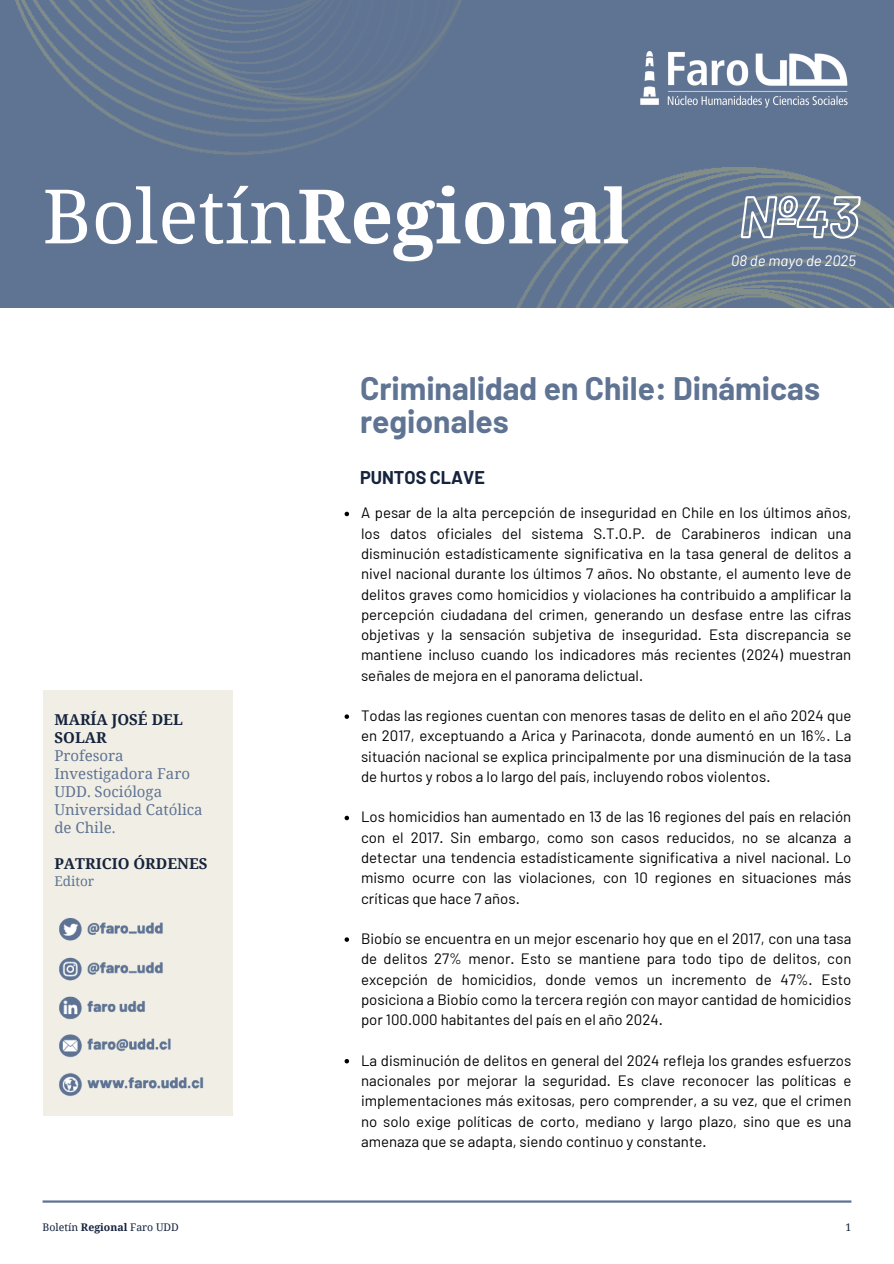
<style>
.page{position:relative;width:894px;height:1264px;background:#fff}
.page>*{position:absolute;margin:0;border:0;box-sizing:border-box;transform-origin:0 0}
.t1{font:700 75px "Noto Serif";color:#fff}
.t2{font:700 31.8px/33.5px "Barlow";color:#5f7393}
.t3{font:700 18px "Barlow";color:#15233d}
.t4{font:15px/20.2px "Barlow";color:#000;text-align:justify}
.t5{font:15px/18px "Noto Serif";color:#5f7393}
.t6{font:700 15px "Noto Serif";color:#15233d}
.t7{font:italic 15px "Barlow";color:#fff}
.t8{font:13.5px "Noto Serif";color:#5f7393}
.t9{font:10.5px "Noto Serif";color:#15233d}
.s1{font-weight:400}
.s2{font-weight:700;color:#15233d}
.s3{font-weight:700}
</style>
<div class="page">
<div style="left:0;top:0;width:893px;height:307px;background:#5f7393"></div>
<img style="left:493px;top:167px;width:400px;height:141px">
<img style="left:640px;top:51px;width:208px;height:57px">
<div style="left:43px;top:690px;width:190px;height:425px;background:#f1efe5"></div>
<hr style="left:43px;top:1200px;width:808px;height:2px;background:#5f7393">
<img style="left:15px;top:0;width:446px;height:154px">
<img style="left:59px;top:918px;width:104px;height:63px">
<img style="left:59px;top:996px;width:86px;height:24px">
<img style="left:59px;top:1034px;width:112px;height:24px">
<img style="left:59px;top:1073px;width:145px;height:23px">
<svg style="left:344px;top:511px;width:5px;height:5px"></svg>
<svg style="left:344px;top:714px;width:5px;height:5px"></svg>
<svg style="left:344px;top:815px;width:5px;height:5px"></svg>
<svg style="left:344px;top:937px;width:5px;height:4px"></svg>
<svg style="left:344px;top:1059px;width:5px;height:4px"></svg>
<svg style="left:739px;top:169px;width:122px;height:94px"></svg>
<h5 class="t1" style="left:43px;top:163px;width:588px"><span class="s1">Boletín</span>Regional</h5>
<p class="t7" style="left:731px;top:251px;width:126px">08 de mayo de 2025</p>
<h5 class="t2" style="left:360px;top:370px;width:461px">Criminalidad en Chile: Dinámicas regionales</h5>
<p class="t5" style="left:54px;top:710px;width:150px"><span class="s2">MARÍA JOSÉ DEL<br>SOLAR<br></span>Profesora<br>Investigadora Faro<br>UDD. Socióloga<br>Universidad Católica de Chile.</p>
<h4 class="t6" style="left:54px;top:853px;width:155px">PATRICIO ÓRDENES</h4>
<h4 class="t8" style="left:54px;top:871px;width:41px">Editor</h4>
<p class="t3" style="left:360px;top:465px;width:126px">PUNTOS CLAVE</p>
<p class="t4" style="left:361px;top:502px;width:491px">A pesar de la alta percepción de inseguridad en Chile en los últimos años, los datos oficiales del sistema S.T.O.P. de Carabineros indican una disminución estadísticamente significativa en la tasa general de delitos a nivel nacional durante los últimos 7 años. No obstante, el aumento leve de delitos graves como homicidios y violaciones ha contribuido a amplificar la percepción ciudadana del crimen, generando un desfase entre las cifras objetivas y la sensación subjetiva de inseguridad. Esta discrepancia se mantiene incluso cuando los indicadores más recientes (2024) muestran señales de mejora en el panorama delictual.</p>
<h2 class="t4" style="left:361px;top:705px;width:491px">Todas las regiones cuentan con menores tasas de delito en el año 2024 que en 2017, exceptuando a Arica y Parinacota, donde aumentó en un 16%. La situación nacional se explica principalmente por una disminución de la tasa de hurtos y robos a lo largo del país, incluyendo robos violentos.</h2>
<h5 class="t4" style="left:361px;top:806px;width:491px">Los homicidios han aumentado en 13 de las 16 regiones del país en relación con el 2017. Sin embargo, como son casos reducidos, no se alcanza a detectar una tendencia estadísticamente significativa a nivel nacional. Lo mismo ocurre con las violaciones, con 10 regiones en situaciones más críticas que hace 7 años.</h5>
<h1 class="t4" style="left:361px;top:928px;width:491px">Biobío se encuentra en un mejor escenario hoy que en el 2017, con una tasa de delitos 27% menor. Esto se mantiene para todo tipo de delitos, con excepción de homicidios, donde vemos un incremento de 47%. Esto posiciona a Biobío como la tercera región con mayor cantidad de homicidios por 100.000 habitantes del país en el año 2024.</h1>
<h3 class="t4" style="left:361px;top:1049px;width:491px">La disminución de delitos en general del 2024 refleja los grandes esfuerzos nacionales por mejorar la seguridad. Es clave reconocer las políticas e implementaciones más exitosas, pero comprender, a su vez, que el crimen no solo exige políticas de corto, mediano y largo plazo, sino que es una amenaza que se adapta, siendo continuo y constante.</h3>
<p class="t9" style="left:43px;top:1219px;width:138px">Boletín <span class="s3">Regional</span> Faro UDD</p>
<p class="t9" style="left:845px;top:1219px;width:7px">1</p>
</div>
